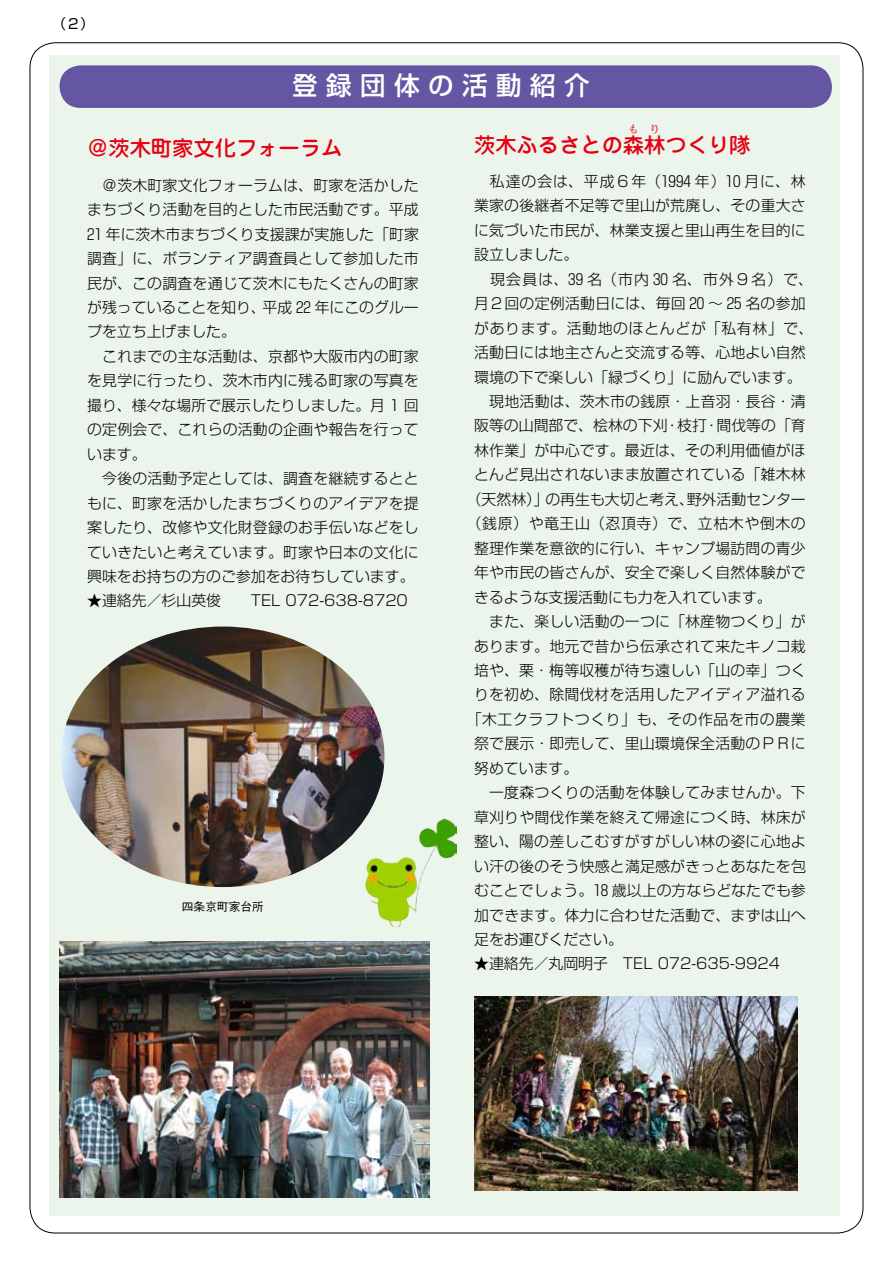
<style>
.page{position:relative;width:893px;height:1263px;background:#fff}
.page>*{position:absolute;margin:0;border:0;box-sizing:border-box;transform-origin:0 0}
.t1{font:500 25.5px "Shin Go Pro";color:#fff}
.t2{font:500 21.3px "Jun 34 Pro";color:#e60012}
.t3{font:300 14.85px/24.5px "Shin Go Pro";letter-spacing:.015em;color:#000}
.t4{font:300 14.85px "Shin Go Pro";letter-spacing:.04em;color:#000}
.t5{font:300 14.85px "Shin Go Pro";letter-spacing:.065em;color:#000}
.t6{font:300 14.85px "Shin Go Pro";letter-spacing:.08em;color:#000}
.t7{font:300 14.85px "Shin Go Pro";letter-spacing:.045em;color:#000}
.t8{font:13.8px "Shin Go Pro";color:#000}
.t9{font:500 11.7px "Gothic BBB Pro";color:#000}
.t10{font:500 10.65px "Jun 34 Pro";color:#e60012}
</style>
<div class="page">
<div style="left:49px;top:55px;width:791px;height:1161px;background:#ebf5ec"></div>
<div style="left:60px;top:65px;width:772px;height:43px;background:#6456a3;border-radius:21px"></div>
<img style="left:60px;top:941px;width:369px;height:257px">
<img style="left:474px;top:997px;width:323px;height:194px">
<img style="left:366px;top:820px;width:91px;height:106px">
<img style="left:61px;top:626px;width:323px;height:261px">
<p class="t8" style="left:53px;top:13px;width:43px">（２）</p>
<h1 class="t1" style="left:292px;top:65px;width:299px">登 録 団 体 の 活 動 紹 介</h1>
<h2 class="t2" style="left:87px;top:132px;width:257px">＠茨木町家文化フォーラム</h2>
<p class="t3" style="left:87px;top:171px;width:333px">　＠茨木町家文化フォーラムは、町家を活かしたまちづくり活動を目的とした市民活動です。平成<br>21 年に茨木市まちづくり支援課が実施した「町家調査」に、ボランティア調査員として参加した市民が、この調査を通じて茨木にもたくさんの町家が残っていることを知り、平成 22 年にこのグループを立ち上げました。<br>　これまでの主な活動は、京都や大阪市内の町家を見学に行ったり、茨木市内に残る町家の写真を撮り、様々な場所で展示したりしました。月 1 回の定例会で、これらの活動の企画や報告を行っています。<br>　今後の活動予定としては、調査を継続するとともに、町家を活かしたまちづくりのアイデアを提案したり、改修や文化財登録のお手伝いなどをしていきたいと考えています。町家や日本の文化に興味をお持ちの方のご参加をお待ちしています。</p>
<p class="t3" style="left:87px;top:587px;width:322px">★連絡先／杉山英俊　　TEL 072-638-8720</p>
<p class="t9" style="left:182px;top:897px;width:83px">四条京町家台所</p>
<p class="t10" style="left:628px;top:120px;width:12px">も</p>
<p class="t10" style="left:649px;top:120px;width:12px">り</p>
<h2 class="t2" style="left:474px;top:128px;width:278px">茨木ふるさとの森林つくり隊</h2>
<p class="t5" style="left:474px;top:169px;width:333px">　私達の会は、平成６年（1994 年）10 月に、林</p>
<p class="t3" style="left:474px;top:192px;width:333px">業家の後継者不足等で里山が荒廃し、その重大さ</p>
<p class="t3" style="left:474px;top:216px;width:333px">に気づいた市民が、林業支援と里山再生を目的に</p>
<p class="t3" style="left:474px;top:241px;width:106px">設立しました。</p>
<p class="t6" style="left:474px;top:267px;width:341px">　現会員は、39 名（市内 30 名、市外９名）で、</p>
<p class="t3" style="left:474px;top:289px;width:333px">月２回の定例活動日には、毎回 20 ～ 25 名の参加</p>
<p class="t7" style="left:474px;top:316px;width:341px">があります。活動地のほとんどが「私有林」で、</p>
<p class="t3" style="left:474px;top:338px;width:333px">活動日には地主さんと交流する等、心地よい自然</p>
<p class="t3" style="left:474px;top:363px;width:329px">環境の下で楽しい「緑づくり」に励んでいます。</p>
<p class="t3" style="left:474px;top:387px;width:333px">　現地活動は、茨木市の銭原・上音羽・長谷・清</p>
<p class="t3" style="left:474px;top:412px;width:333px">阪等の山間部で、桧林の下刈・枝打・間伐等の「育</p>
<p class="t3" style="left:474px;top:436px;width:333px">林作業」が中心です。最近は、その利用価値がほ</p>
<p class="t3" style="left:474px;top:461px;width:333px">とんど見出されないまま放置されている「雑木林</p>
<p class="t3" style="left:467px;top:485px;width:341px">（天然林）」の再生も大切と考え、野外活動センター</p>
<p class="t4" style="left:467px;top:511px;width:340px">（銭原）や竜王山（忍頂寺）で、立枯木や倒木の</p>
<p class="t3" style="left:474px;top:534px;width:333px">整理作業を意欲的に行い、キャンプ場訪問の青少</p>
<p class="t3" style="left:474px;top:558px;width:333px">年や市民の皆さんが、安全で楽しく自然体験がで</p>
<p class="t3" style="left:474px;top:583px;width:299px">きるような支援活動にも力を入れています。</p>
<p class="t3" style="left:474px;top:607px;width:333px">　また、楽しい活動の一つに「林産物つくり」が</p>
<p class="t3" style="left:474px;top:632px;width:333px">あります。地元で昔から伝承されて来たキノコ栽</p>
<p class="t3" style="left:474px;top:656px;width:333px">培や、栗・梅等収穫が待ち遠しい「山の幸」つく</p>
<p class="t3" style="left:474px;top:681px;width:333px">りを初め、除間伐材を活用したアイディア溢れる</p>
<p class="t4" style="left:467px;top:707px;width:341px">「木工クラフトつくり」も、その作品を市の農業</p>
<p class="t3" style="left:474px;top:730px;width:333px">祭で展示・即売して、里山環境保全活動のＰＲに</p>
<p class="t3" style="left:474px;top:754px;width:106px">努めています。</p>
<p class="t3" style="left:474px;top:778px;width:333px">　一度森つくりの活動を体験してみませんか。下</p>
<p class="t3" style="left:474px;top:803px;width:333px">草刈りや間伐作業を終えて帰途につく時、林床が</p>
<p class="t3" style="left:474px;top:827px;width:333px">整い、陽の差しこむすがすがしい林の姿に心地よ</p>
<p class="t3" style="left:474px;top:852px;width:333px">い汗の後のそう快感と満足感がきっとあなたを包</p>
<p class="t3" style="left:474px;top:876px;width:333px">むことでしょう。18 歳以上の方ならどなたでも参</p>
<p class="t3" style="left:474px;top:901px;width:333px">加できます。体力に合わせた活動で、まずは山へ</p>
<p class="t3" style="left:474px;top:925px;width:150px">足をお運びください。</p>
<p class="t3" style="left:474px;top:950px;width:307px">★連絡先／丸岡明子　TEL 072-635-9924</p>
</div>
